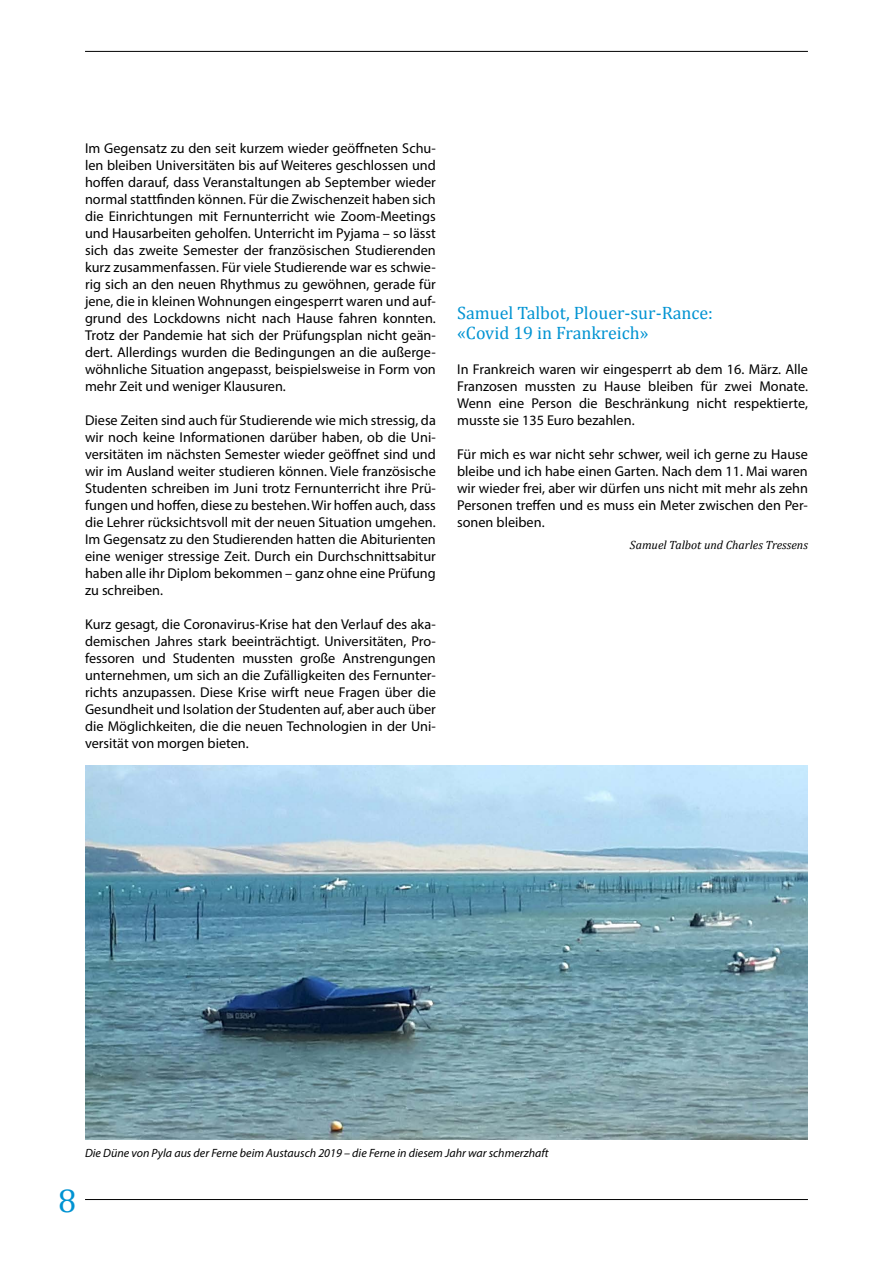
<style>
.page{position:relative;width:893px;height:1263px;background:#fff}
.page>*{position:absolute;margin:0;border:0;box-sizing:border-box;transform-origin:0 0}
.t1{font:33px "Cambria";color:#0093d2}
.Inhalt_-_Überschrift{font:18px "Cambria";color:#0093d2}
.Inhalt_-_Fließtext_B{font:14.25px/17px "Myriad Pro";color:#000;text-align:justify}
.Inhalt_-_Bilduntersc{font:italic 12px "Myriad Pro";color:#000}
.Inhalt_-_Autor{font:italic 12px "Cambria";color:#000}
</style>
<div class="page">
<hr style="left:85px;top:51px;width:723px;height:1px;background:#000">
<hr style="left:85px;top:1199px;width:723px;height:1px;background:#000">
<img style="left:85px;top:765px;width:723px;height:374px">
<p class="Inhalt_-_Fließtext_B" style="left:85px;top:140px;width:352px">Im Gegensatz zu den seit kurzem wieder geöffneten Schu&shy;len bleiben Universitäten bis auf Weiteres geschlossen und hoffen darauf, dass Veranstaltungen ab September wieder normal stattfinden können. Für die Zwischenzeit haben sich die Einrichtungen mit Fernunterricht wie Zoom-Meetings und Hausarbeiten geholfen. Unterricht im Pyjama – so lässt sich das zweite Semester der französischen Studierenden kurz zusammenfassen. Für viele Studierende war es schwie&shy;rig sich an den neuen Rhythmus zu gewöhnen, gerade für jene, die in kleinen Wohnungen eingesperrt waren und auf&shy;grund des Lockdowns nicht nach Hause fahren konnten.<br>Trotz der Pandemie hat sich der Prüfungsplan nicht geän&shy;dert. Allerdings wurden die Bedingungen an die außerge&shy;wöhnliche Situation angepasst, beispielsweise in Form von mehr Zeit und weniger Klausuren.</p>
<p class="Inhalt_-_Fließtext_B" style="left:85px;top:412px;width:352px">Diese Zeiten sind auch für Studierende wie mich stressig, da wir noch keine Informationen darüber haben, ob die Uni&shy;versitäten im nächsten Semester wieder geöffnet sind und wir im Ausland weiter studieren können. Viele französische Studenten schreiben im Juni trotz Fernunterricht ihre Prü&shy;fungen und hoffen, diese zu bestehen. Wir hoffen auch, dass die Lehrer rücksichtsvoll mit der neuen Situation umgehen.<br>Im Gegensatz zu den Studierenden hatten die Abiturienten eine weniger stressige Zeit. Durch ein Durchschnittsabitur haben alle ihr Diplom bekommen – ganz ohne eine Prüfung zu schreiben.</p>
<p class="Inhalt_-_Fließtext_B" style="left:85px;top:616px;width:352px">Kurz gesagt, die Coronavirus-Krise hat den Verlauf des aka&shy;demischen Jahres stark beeinträchtigt. Universitäten, Pro&shy;fessoren und Studenten mussten große Anstrengungen unternehmen, um sich an die Zufälligkeiten des Fernunter&shy;richts anzupassen. Diese Krise wirft neue Fragen über die Gesundheit und Isolation der Studenten auf, aber auch über die Möglichkeiten, die die neuen Technologien in der Uni&shy;versität von morgen bieten.</p>
<p class="Inhalt_-_Überschrift" style="left:457px;top:303px;width:257px">Samuel Talbot, Plouer-sur-Rance:</p>
<p class="Inhalt_-_Überschrift" style="left:457px;top:322px;width:193px">«Covid 19 in Frankreich»</p>
<p class="Inhalt_-_Fließtext_B" style="left:457px;top:361px;width:352px">In Frankreich waren wir eingesperrt ab dem 16. März. Alle Franzosen mussten zu Hause bleiben für zwei Monate.<br>Wenn eine Person die Beschränkung nicht respektierte, musste sie 135 Euro bezahlen.</p>
<p class="Inhalt_-_Fließtext_B" style="left:457px;top:446px;width:352px">Für mich es war nicht sehr schwer, weil ich gerne zu Hause bleibe und ich habe einen Garten. Nach dem 11. Mai waren wir wieder frei, aber wir dürfen uns nicht mit mehr als zehn Personen treffen und es muss ein Meter zwischen den Per&shy;sonen bleiben.</p>
<p class="Inhalt_-_Autor" style="left:630px;top:537px;width:179px">Samuel Talbot und Charles Tressens</p>
<p class="Inhalt_-_Bilduntersc" style="left:85px;top:1145px;width:465px">Die Düne von Pyla aus der Ferne beim Austausch 2019 – die Ferne in diesem Jahr war schmerzhaft</p>
<h1 class="t1" style="left:58px;top:1181px;width:20px">8</h1>
</div>
